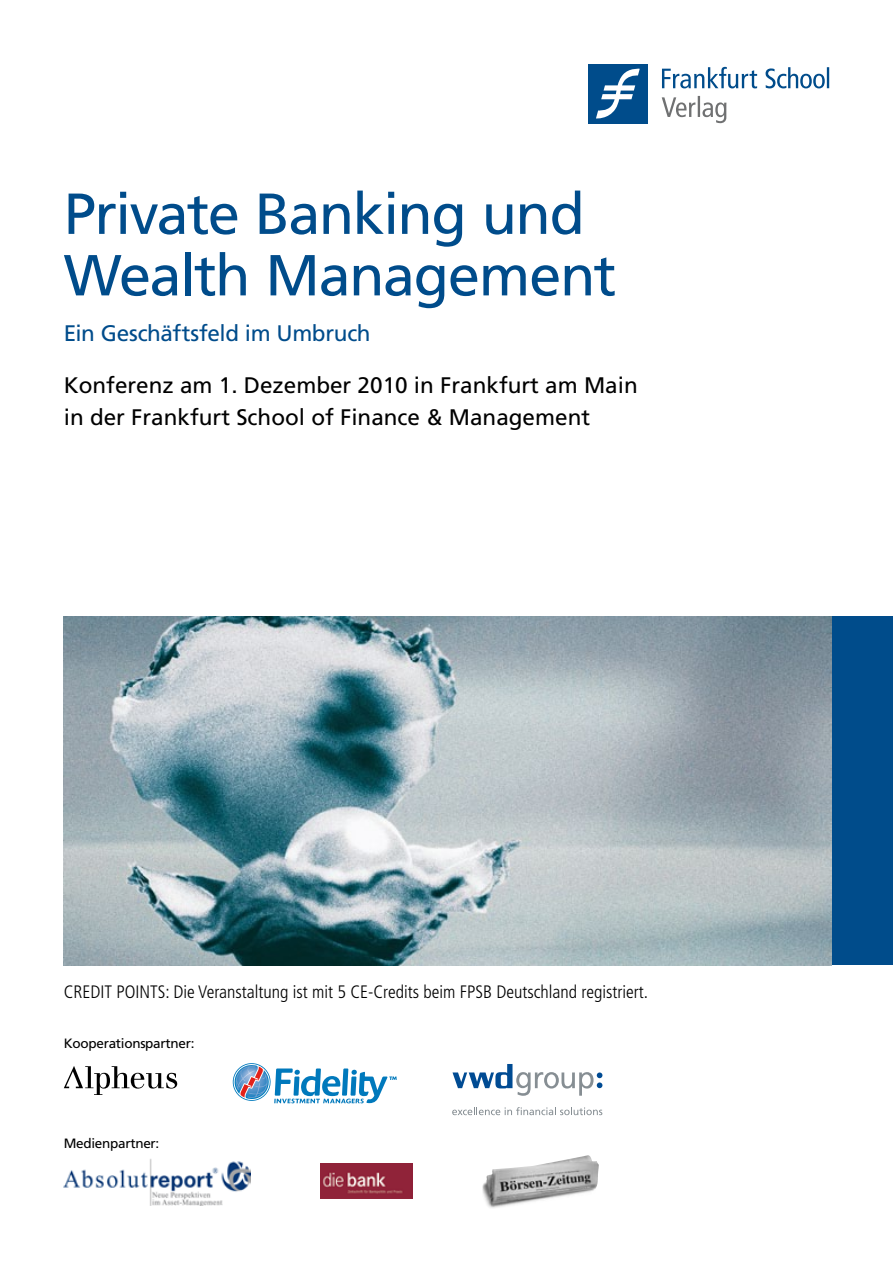
<style>
.page{position:relative;width:893px;height:1263px;background:#fff}
.page>*{position:absolute;margin:0;border:0;box-sizing:border-box;transform-origin:0 0}
.t1{font:57.75px/61.5px "Frutiger LT";letter-spacing:-.025em;color:#004c8b}
.t2{font:22.5px/32px "Frutiger LT";color:#000}
.t3{font:22.5px "Frutiger LT";letter-spacing:-.02em;color:#004c8b}
.t4{font:300 condensed 18px "Frutiger LT";color:#000}
.t5{font:13.5px "Frutiger LT";letter-spacing:-.02em;color:#000}
</style>
<div class="page">
<img style="left:64px;top:1159px;width:187px;height:46px">
<div style="left:588px;top:64px;width:60px;height:59px;background:#004c8b"></div>
<svg style="left:596px;top:68px;width:44px;height:51px"></svg>
<svg style="left:662px;top:96px;width:64px;height:27px"></svg>
<svg style="left:662px;top:67px;width:167px;height:21px"></svg>
<div style="left:829px;top:617px;width:64px;height:348px;background:#004c8b"></div>
<img style="left:64px;top:617px;width:767px;height:348px">
<img style="left:320px;top:1163px;width:92px;height:35px">
<img style="left:482px;top:1155px;width:117px;height:53px">
<svg style="left:452px;top:1107px;width:150px;height:8px"></svg>
<svg style="left:452px;top:1064px;width:150px;height:32px"></svg>
<svg style="left:64px;top:1066px;width:113px;height:29px"></svg>
<svg style="left:233px;top:1063px;width:164px;height:40px"></svg>
<h1 class="t1" style="left:64px;top:183px;width:554px">Private Banking und<br>Wealth Management</h1>
<p class="t3" style="left:64px;top:320px;width:308px">Ein Geschäftsfeld im Umbruch</p>
<p class="t2" style="left:64px;top:370px;width:575px">Konferenz am 1. Dezember 2010 in Frankfurt am Main in der Frankfurt School of Finance &amp; Management</p>
<p class="t4" style="left:64px;top:982px;width:586px">CREDIT POINTS: Die Veranstaltung ist mit 5 CE-Credits beim FPSB Deutschland registriert.</p>
<p class="t5" style="left:64px;top:1035px;width:132px">Kooperationspartner:</p>
<p class="t5" style="left:64px;top:1135px;width:97px">Medienpartner:</p>
</div>
